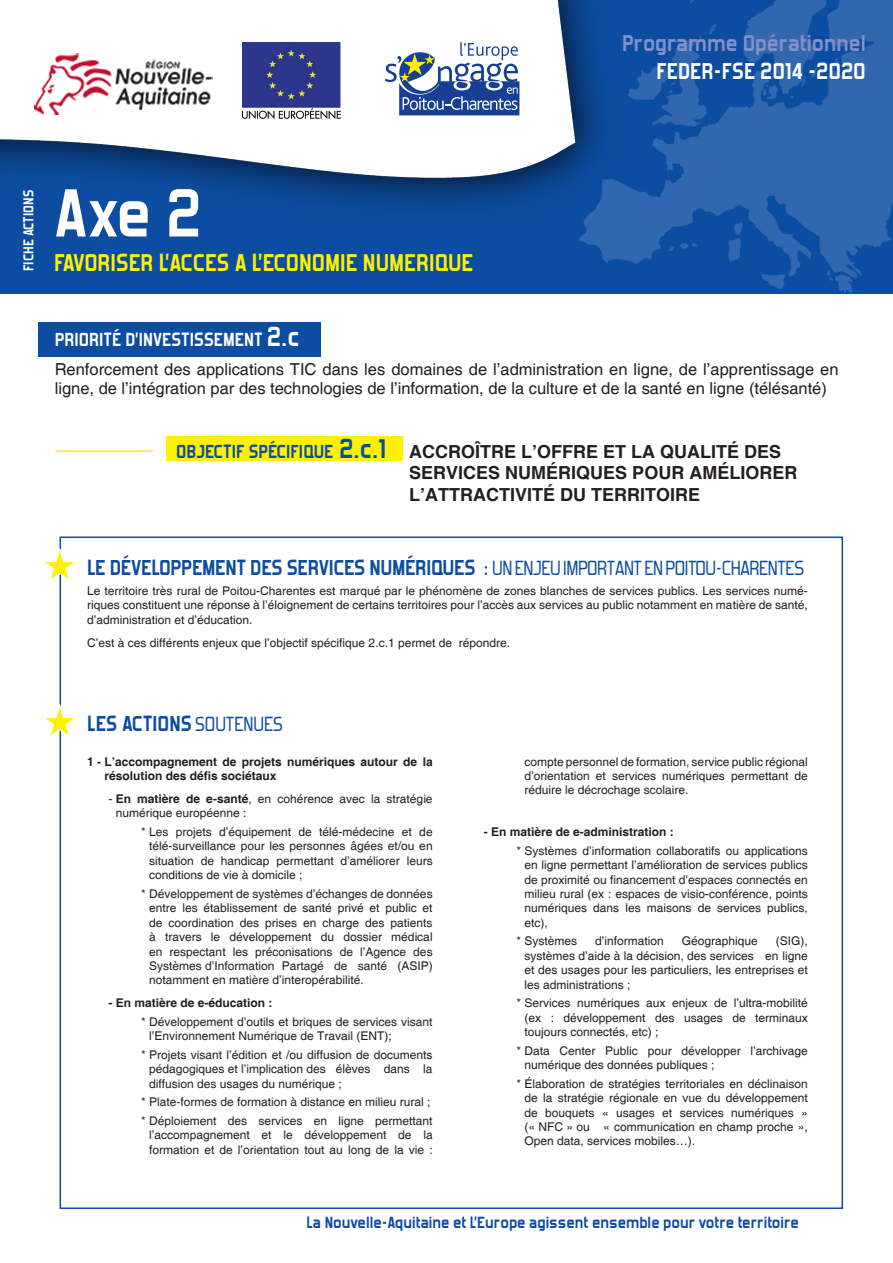
<style>
.page{position:relative;width:893px;height:1263px;background:#fff}
.page>*{position:absolute;margin:0;border:0;box-sizing:border-box;transform-origin:0 0}
.t1{font:700 75px "Forgotten Futurist";color:#fff}
.t2{font:700 27px "Forgotten Futurist";color:#fff101}
.t3{font:700 25.5px "Forgotten Futurist";color:#838fc7}
.t4{font:700 25.5px "Forgotten Futurist";color:#fff}
.t5{font:700 24px "Forgotten Futurist";letter-spacing:-.015em;color:#0d4da1}
.t6{font:700 21px "Forgotten Futurist";color:#fff}
.t7{font:700 18px/21.6px "Helvetica";color:#231f20}
.t8{font:700 18px "Forgotten Futurist";color:#0d4da1}
.t9{font:16.5px/19.8px "Helvetica";color:#231f20}
.t10{font:700 15.9px "Forgotten Futurist";color:#fff}
.t11{font:12px/14.4px "Helvetica";color:#231f20;text-align:justify}
.t12{font:700 12px/14.4px "Helvetica";color:#231f20}
.s1{font-size:30px}
.s2{font-family:"Forgotten Futurist";font-size:21px;color:#0d4da1}
.s3{font-family:"Forgotten Futurist";font-size:30px;color:#0d4da1}
.s4{font-weight:400}
.s5{font-weight:700}
</style>
<div class="page">
<div style="left:0;top:0;width:893px;height:293px;background:#0d4da1"></div>
<svg style="left:596px;top:0;width:297px;height:278px;fill:#3167af"></svg>
<svg style="left:690px;top:0;width:4px;height:3px"></svg>
<svg style="left:628px;top:24px;width:223px;height:265px"></svg>
<img style="left:827px;top:270px;width:26px;height:24px">
<img style="left:0;top:0;width:673px;height:245px">
<svg style="left:385px;top:42px;width:134px;height:73px"></svg>
<img style="left:243px;top:43px;width:97px;height:76px">
<div style="left:38px;top:322px;width:282px;height:35px;background:#0d4da1"></div>
<div style="left:166px;top:436px;width:236px;height:24px;background:#fff101"></div>
<hr style="left:55px;top:450px;width:98px;height:2px;background:#fff101">
<svg style="left:45px;top:546px;width:29px;height:38px"></svg>
<svg style="left:45px;top:702px;width:29px;height:38px"></svg>
<img style="left:23px;top:42px;width:200px;height:73px">
<p class="t3" style="left:622px;top:30px;width:245px">Programme Opérationnel</p>
<p class="t4" style="left:656px;top:58px;width:211px">FEDER-FSE 2014 -2020</p>
<p class="t10" style="left:20px;top:271px;width:83px;rotate:-90deg">FICHE ACTIONS</p>
<p class="t1" style="left:54px;top:174px;width:149px">Axe 2</p>
<p class="t2" style="left:54px;top:249px;width:421px">FAVORISER L’ACCES A L’ECONOMIE NUMERIQUE</p>
<p class="t6" style="left:55px;top:329px;width:246px">PRIORITÉ D’INVESTISSEMENT <span class="s1">2.c</span></p>
<p class="t9" style="left:55px;top:360px;width:785px">Renforcement des applications TIC dans les domaines de l’administration en ligne, de l’apprentissage en ligne, de l’intégration par des technologies de l’information, de la culture et de la santé en ligne (télésanté)</p>
<p class="t7" style="left:409px;top:441px;width:390px;text-indent:-233px"><span class="s2">OBJECTIF SPÉCIFIQUE</span> <span class="s3">2.c.1</span> ACCROÎTRE L’OFFRE ET LA QUALITÉ DES<br>SERVICES NUMÉRIQUES POUR AMÉLIORER<br>L’ATTRACTIVITÉ DU TERRITOIRE</p>
<p class="t5" style="left:87px;top:555px;width:718px">LE DÉVELOPPEMENT DES SERVICES NUMÉRIQUES : <span class="s4">UN ENJEU IMPORTANT EN POITOU-CHARENTES</span></p>
<p class="t11" style="left:87px;top:584px;width:722px">Le territoire très rural de Poitou-Charentes est marqué par le phénomène de zones blanches de services publics. Les services numé&shy;riques constituent une réponse à l’éloignement de certains territoires pour l’accès aux services au public notamment en matière de santé, d’administration et d’éducation.</p>
<p class="t11" style="left:87px;top:636px;width:424px">C’est à ces différents enjeux que l’objectif spécifique 2.c.1 permet de répondre.</p>
<p class="t5" style="left:87px;top:711px;width:197px">LES ACTIONS <span class="s4">SOUTENUES</span></p>
<p class="t12" style="left:105px;top:755px;width:330px;text-indent:-17px">1 - L’accompagnement de projets numériques autour de la résolution des défis sociétaux</p>
<p class="t11" style="left:116px;top:792px;width:318px;text-indent:-7px">- <span class="s5">En matière de e-santé</span>, en cohérence avec la stratégie numérique européenne :</p>
<p class="t11" style="left:149px;top:825px;width:285px;text-indent:-8px">* Les projets d’équipement de télé-médecine et de télé-surveillance pour les personnes âgées et/ou en situation de handicap permettant d’améliorer leurs conditions de vie à domicile ;</p>
<p class="t11" style="left:149px;top:887px;width:285px;text-indent:-8px">* Développement de systèmes d’échanges de données entre les établissement de santé privé et public et de coordination des prises en charge des patients à travers le développement du dossier médical en respectant les préconisations de l’Agence des Systèmes d’Information Partagé de santé (ASIP) notamment en matière d’interopérabilité.</p>
<p class="t12" style="left:108px;top:996px;width:166px">- En matière de e-éducation :</p>
<p class="t11" style="left:149px;top:1015px;width:285px;text-indent:-8px">* Développement d’outils et briques de services visant l’Environnement Numérique de Travail (ENT);</p>
<p class="t11" style="left:149px;top:1048px;width:285px;text-indent:-8px">* Projets visant l’édition et /ou diffusion de documents pédagogiques et l’implication des élèves dans la diffusion des usages du numérique ;</p>
<p class="t11" style="left:141px;top:1095px;width:291px">* Plate-formes de formation à distance en milieu rural ;</p>
<p class="t11" style="left:149px;top:1114px;width:285px;text-indent:-8px">* Déploiement des services en ligne permettant l’accompagnement et le développement de la formation et de l’orientation tout au long de la vie :</p>
<p class="t11" style="left:524px;top:755px;width:285px">compte personnel de formation, service public régional d’orientation et services numériques permettant de réduire le décrochage scolaire.</p>
<p class="t12" style="left:484px;top:825px;width:192px">- En matière de e-administration :</p>
<p class="t11" style="left:524px;top:844px;width:285px;text-indent:-8px">* Systèmes d’information collaboratifs ou applications en ligne permettant l’amélioration de services publics de proximité ou financement d’espaces connectés en milieu rural (ex : espaces de visio-conférence, points numériques dans les maisons de services publics, etc),</p>
<p class="t11" style="left:516px;top:934px;width:62px">* Systèmes</p>
<p class="t11" style="left:595px;top:934px;width:70px">d’information</p>
<p class="t11" style="left:682px;top:934px;width:78px">Géographique</p>
<p class="t11" style="left:524px;top:934px;width:285px;text-indent:251px">(SIG), systèmes d’aide à la décision, des services en ligne et des usages pour les particuliers, les entreprises et les administrations ;</p>
<p class="t11" style="left:524px;top:996px;width:285px;text-indent:-8px">* Services numériques aux enjeux de l’ultra-mobilité (ex : développement des usages de terminaux toujours connectés, etc) ;</p>
<p class="t11" style="left:524px;top:1044px;width:285px;text-indent:-8px">* Data Center Public pour développer l’archivage numérique des données publiques ;</p>
<p class="t11" style="left:524px;top:1077px;width:285px;text-indent:-8px">* Élaboration de stratégies territoriales en déclinaison de la stratégie régionale en vue du développement de bouquets « usages et services numériques » (« NFC » ou « communication en champ proche », Open data, services mobiles…).</p>
<p class="t8" style="left:307px;top:1213px;width:494px">La Nouvelle-Aquitaine et L’Europe agissent ensemble pour votre territoire</p>
</div>
